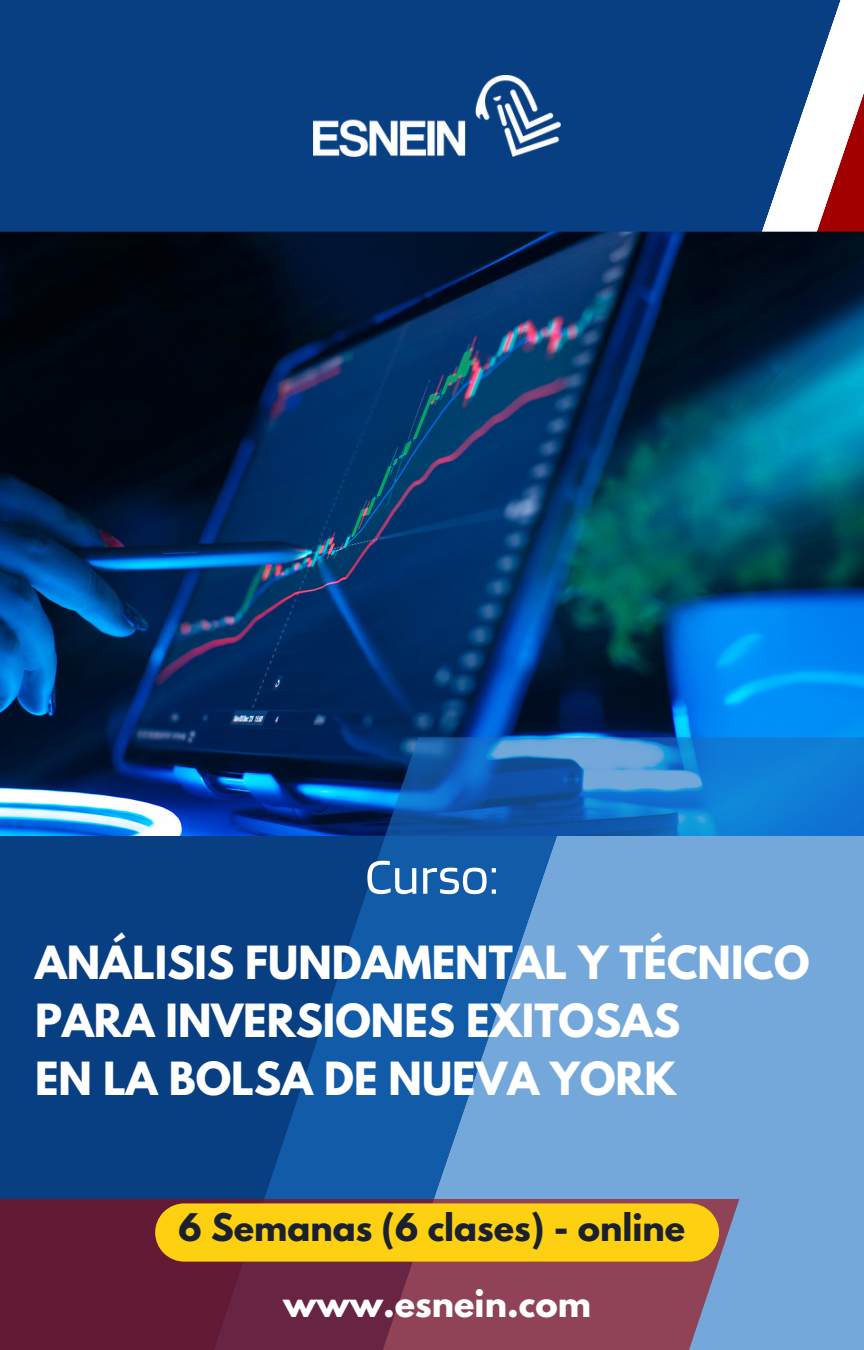
<style>
.page{position:relative;width:864px;height:1350px;background:#fff}
.page>*{position:absolute;margin:0;border:0;box-sizing:border-box;transform-origin:0 0}
.t1{font:51.75px "Blinker";color:#fff}
.t2{font:700 40.5px "League Spartan";color:#fff}
.t3{font:700 33.75px "League Spartan";color:#1a212c}
.t4{font:700 33.75px "League Spartan";color:#fff}
</style>
<div class="page">
<div style="left:0;top:0;width:700px;height:1199px;background:#073f82"></div>
<svg style="left:700px;top:0;width:164px;height:232px;fill:#073f82"></svg>
<img style="left:0;top:232px;width:864px;height:604px">
<svg style="left:155px;top:737px;width:709px;height:613px"></svg>
<svg style="left:0;top:1199px;width:740px;height:151px"></svg>
<div style="left:155px;top:1203px;width:564px;height:59px;background:#fdd011"></div>
<img style="left:314px;top:76px;width:246px;height:81px">
<h2 class="t1" style="left:365px;top:844px;width:135px">Curso:</h2>
<h2 class="t2" style="left:35px;top:942px;width:776px">ANÁLISIS FUNDAMENTAL Y TÉCNICO</h2>
<p class="t2" style="left:35px;top:1000px;width:647px">PARA INVERSIONES EXITOSAS</p>
<h1 class="t2" style="left:35px;top:1058px;width:643px">EN LA BOLSA DE NUEVA YORK</h1>
<p class="t3" style="left:179px;top:1211px;width:508px">6 Semanas (6 clases) - online</p>
<p class="t4" style="left:283px;top:1287px;width:309px">www.esnein.com</p>
</div>
